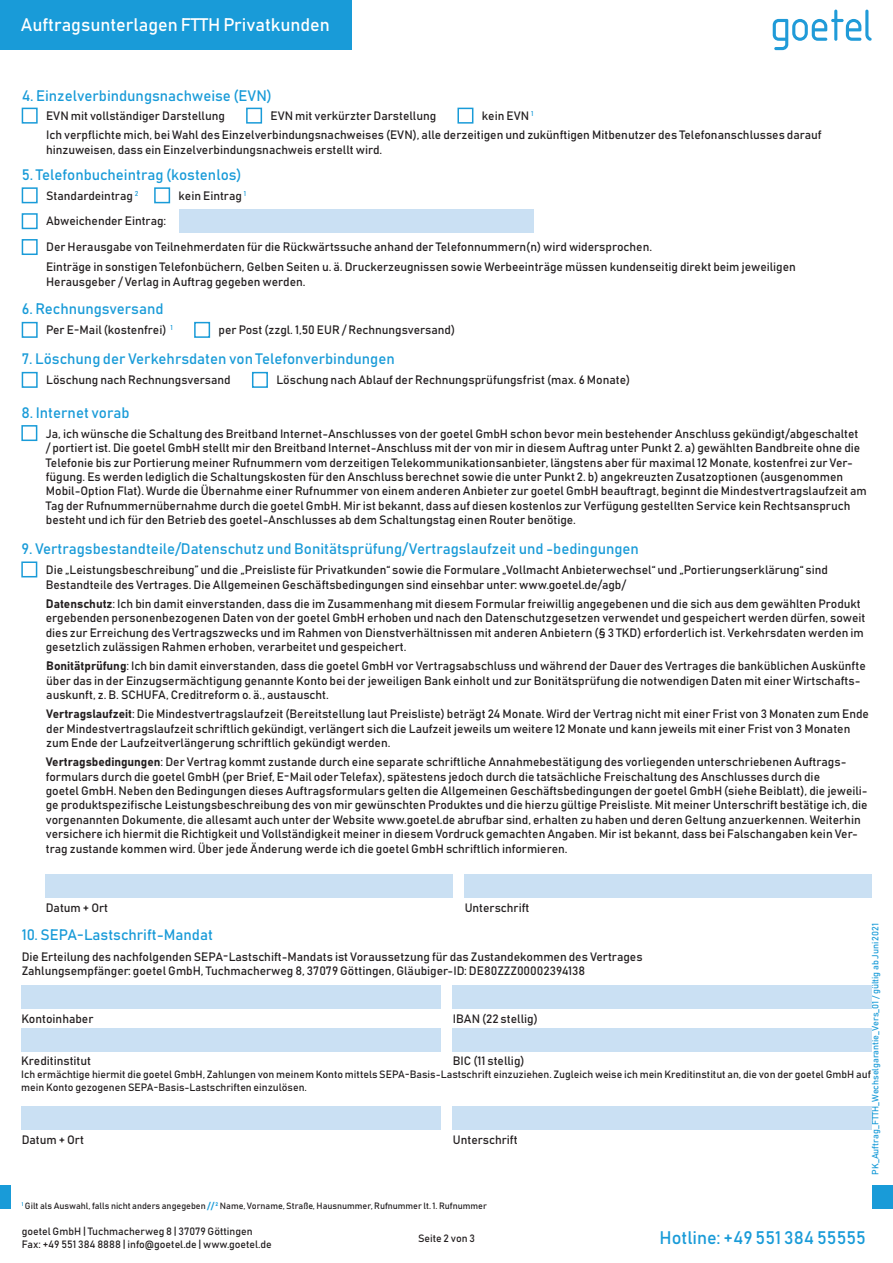
<style>
.page{position:relative;width:893px;height:1263px;background:#fff}
.page>*{position:absolute;margin:0;border:0;box-sizing:border-box;transform-origin:0 0}
.t1{font:18px "Bahnschrift";color:#fff}
.t2{font:18px "Bahnschrift";color:#199bd8}
.t3{font:15px "Bahnschrift";color:#199bd8}
.t4{font:12px/14.4px "Bahnschrift";color:#231f20}
.t5{font:10.5px/12.6px "Bahnschrift";color:#231f20}
.t6{font:9px "Bahnschrift";color:#231f20}
.t7{font:9px "Bahnschrift";color:#199bd8}
.s1{color:#199bd8}
</style>
<div class="page">
<div style="left:0;top:0;width:351px;height:50px;background:#199bd8"></div>
<svg style="left:773px;top:10px;width:99px;height:40px"></svg>
<div style="left:0;top:1185px;width:11px;height:24px;background:#199bd8"></div>
<div style="left:872px;top:1185px;width:21px;height:24px;background:#199bd8"></div>
<div style="left:22px;top:187px;width:16px;height:16px;background:#fff;border:2px solid #199bd8"></div>
<div style="left:154px;top:187px;width:16px;height:16px;background:#fff;border:2px solid #199bd8"></div>
<div style="left:22px;top:213px;width:16px;height:16px;background:#fff;border:2px solid #199bd8"></div>
<div style="left:179px;top:209px;width:354px;height:24px;background:#cae0f3"></div>
<div style="left:22px;top:239px;width:16px;height:16px;background:#fff;border:2px solid #199bd8"></div>
<div style="left:22px;top:322px;width:16px;height:16px;background:#fff;border:2px solid #199bd8"></div>
<div style="left:194px;top:322px;width:16px;height:16px;background:#fff;border:2px solid #199bd8"></div>
<div style="left:22px;top:372px;width:16px;height:16px;background:#fff;border:2px solid #199bd8"></div>
<div style="left:252px;top:372px;width:16px;height:16px;background:#fff;border:2px solid #199bd8"></div>
<div style="left:21px;top:425px;width:16px;height:16px;background:#fff;border:2px solid #199bd8"></div>
<div style="left:21px;top:561px;width:16px;height:16px;background:#fff;border:2px solid #199bd8"></div>
<div style="left:46px;top:874px;width:407px;height:24px;background:#cae0f3"></div>
<div style="left:465px;top:874px;width:407px;height:24px;background:#cae0f3"></div>
<div style="left:21px;top:985px;width:419px;height:24px;background:#cae0f3"></div>
<div style="left:453px;top:985px;width:419px;height:24px;background:#cae0f3"></div>
<div style="left:21px;top:1028px;width:419px;height:23px;background:#cae0f3"></div>
<div style="left:453px;top:1028px;width:419px;height:23px;background:#cae0f3"></div>
<div style="left:22px;top:1106px;width:419px;height:24px;background:#cae0f3"></div>
<div style="left:453px;top:1106px;width:419px;height:24px;background:#cae0f3"></div>
<div style="left:22px;top:108px;width:16px;height:16px;background:#fff;border:2px solid #199bd8"></div>
<div style="left:246px;top:108px;width:16px;height:16px;background:#fff;border:2px solid #199bd8"></div>
<div style="left:457px;top:108px;width:16px;height:16px;background:#fff;border:2px solid #199bd8"></div>
<h1 class="t1" style="left:21px;top:14px;width:311px">Auftragsunterlagen FTTH Privatkunden</h1>
<p class="t3" style="left:22px;top:86px;width:252px">4. Einzelverbindungsnachweise (EVN)</p>
<p class="t4" style="left:46px;top:108px;width:180px">EVN mit vollständiger Darstellung</p>
<p class="t4" style="left:271px;top:108px;width:167px">EVN mit verkürzter Darstellung</p>
<p class="t4" style="left:46px;top:106px;width:777px;line-height:19.2px;text-indent:436px">kein EVN <sup>1<br></sup>Ich verpflichte mich, bei Wahl des Einzelverbindungsnachweises (EVN), alle derzeitigen und zukünftigen Mitbenutzer des Telefonanschlusses darauf</p>
<p class="t4" style="left:46px;top:142px;width:338px">hinzuweisen, dass ein Einzelverbindungsnachweis erstellt wird.</p>
<p class="t3" style="left:22px;top:166px;width:222px">5. Telefonbucheintrag (kostenlos)</p>
<p class="t4" style="left:46px;top:188px;width:94px">Standardeintrag <sup>2</sup></p>
<p class="t4" style="left:179px;top:188px;width:69px">kein Eintrag <sup>1</sup></p>
<p class="t4" style="left:46px;top:208px;width:607px;line-height:25.8px">Abweichender Eintrag:<br>Der Herausgabe von Teilnehmerdaten für die Rückwärtssuche anhand der Telefonnummern(n) wird widersprochen.</p>
<p class="t4" style="left:46px;top:260px;width:751px">Einträge in sonstigen Telefonbüchern, Gelben Seiten u. ä. Druckerzeugnissen sowie Werbeeinträge müssen kundenseitig direkt beim jeweiligen<br>Herausgeber / Verlag in Auftrag gegeben werden.</p>
<p class="t3" style="left:22px;top:300px;width:143px">6. Rechnungsversand</p>
<p class="t4" style="left:46px;top:322px;width:128px">Per E-Mail (kostenfrei) <sup>1</sup></p>
<p class="t4" style="left:219px;top:322px;width:238px">per Post (zzgl. 1,50 EUR / Rechnungsversand)</p>
<p class="t3" style="left:22px;top:350px;width:375px">7. Löschung der Verkehrsdaten von Telefonverbindungen</p>
<p class="t4" style="left:46px;top:372px;width:186px">Löschung nach Rechnungsversand</p>
<p class="t4" style="left:276px;top:372px;width:355px">Löschung nach Ablauf der Rechnungsprüfungsfrist (max. 6 Monate)</p>
<p class="t3" style="left:21px;top:403px;width:110px">8. Internet vorab</p>
<p class="t4" style="left:46px;top:426px;width:822px">Ja, ich wünsche die Schaltung des Breitband Internet-Anschlusses von der goetel GmbH schon bevor mein bestehender Anschluss gekündigt/abgeschaltet<br>/ portiert ist. Die goetel GmbH stellt mir den Breitband Internet-Anschluss mit der von mir in diesem Auftrag unter Punkt 2. a) gewählten Bandbreite ohne die Telefonie bis zur Portierung meiner Rufnummern vom derzeitigen Telekommunikationsanbieter, längstens aber für maximal 12 Monate, kostenfrei zur Ver&shy;fügung. Es werden lediglich die Schaltungskosten für den Anschluss berechnet sowie die unter Punkt 2. b) angekreuzten Zusatzoptionen (ausgenommen Mobil-Option Flat). Wurde die Übernahme einer Rufnummer von einem anderen Anbieter zur goetel GmbH beauftragt, beginnt die Mindestvertragslaufzeit am Tag der Rufnummernübernahme durch die goetel GmbH. Mir ist bekannt, dass auf diesen kostenlos zur Verfügung gestellten Service kein Rechtsanspruch besteht und ich für den Betrieb des goetel-Anschlusses ab dem Schaltungstag einen Router benötige.</p>
<p class="t3" style="left:21px;top:539px;width:619px">9. Vertragsbestandteile/Datenschutz und Bonitätsprüfung/Vertragslaufzeit und -bedingungen</p>
<p class="t4" style="left:46px;top:563px;width:784px">Die „Leistungsbeschreibung” und die „Preisliste für Privatkunden“ sowie die Formulare „Vollmacht Anbieterwechsel“ und „Portierungserklärung“ sind<br>Bestandteile des Vertrages. Die Allgemeinen Geschäftsbedingungen sind einsehbar unter: www.goetel.de/agb/</p>
<p class="t4" style="left:46px;top:596px;width:821px">Datenschutz: Ich bin damit einverstanden, dass die im Zusammenhang mit diesem Formular freiwillig angegebenen und die sich aus dem gewählten Produkt ergebenden personenbezogenen Daten von der goetel GmbH erhoben und nach den Datenschutzgesetzen verwendet und gespeichert werden dürfen, soweit dies zur Erreichung des Vertragszwecks und im Rahmen von Dienstverhältnissen mit anderen Anbietern (§ 3 TKD) erforderlich ist. Verkehrsdaten werden im gesetzlich zulässigen Rahmen erhoben, verarbeitet und gespeichert.</p>
<p class="t4" style="left:46px;top:658px;width:821px">Bonitätprüfung: Ich bin damit einverstanden, dass die goetel GmbH vor Vertragsabschluss und während der Dauer des Vertrages die banküblichen Auskünfte über das in der Einzugsermächtigung genannte Konto bei der jeweiligen Bank einholt und zur Bonitätsprüfung die notwendigen Daten mit einer Wirtschafts&shy;auskunft, z. B. SCHUFA, Creditreform o. ä., austauscht.</p>
<p class="t4" style="left:46px;top:706px;width:824px">Vertragslaufzeit: Die Mindestvertragslaufzeit (Bereitstellung laut Preisliste) beträgt 24 Monate. Wird der Vertrag nicht mit einer Frist von 3 Monaten zum Ende der Mindestvertragslaufzeit schriftlich gekündigt, verlängert sich die Laufzeit jeweils um weitere 12 Monate und kann jeweils mit einer Frist von 3 Monaten zum Ende der Laufzeitverlängerung schriftlich gekündigt werden.</p>
<p class="t4" style="left:46px;top:754px;width:823px">Vertragsbedingungen: Der Vertrag kommt zustande durch eine separate schriftliche Annahmebestätigung des vorliegenden unterschriebenen Auftrags&shy;formulars durch die goetel GmbH (per Brief, E-Mail oder Telefax), spätestens jedoch durch die tatsächliche Freischaltung des Anschlusses durch die<br>goetel GmbH. Neben den Bedingungen dieses Auftragsformulars gelten die Allgemeinen Geschäftsbedingungen der goetel GmbH (siehe Beiblatt), die jeweili&shy;ge produktspezifische Leistungsbeschreibung des von mir gewünschten Produktes und die hierzu gültige Preisliste. Mit meiner Unterschrift bestätige ich, die vorgenannten Dokumente, die allesamt auch unter der Website www.goetel.de abrufbar sind, erhalten zu haben und deren Geltung anzuerkennen. Weiterhin versichere ich hiermit die Richtigkeit und Vollständigkeit meiner in diesem Vordruck gemachten Angaben. Mir ist bekannt, dass bei Falschangaben kein Ver&shy;trag zustande kommen wird. Über jede Änderung werde ich die goetel GmbH schriftlich informieren.</p>
<p class="t4" style="left:46px;top:900px;width:64px">Datum + Ort</p>
<p class="t4" style="left:465px;top:900px;width:66px">Unterschrift</p>
<p class="t3" style="left:22px;top:925px;width:193px">10. SEPA-Lastschrift-Mandat</p>
<p class="t4" style="left:22px;top:949px;width:622px">Die Erteilung des nachfolgenden SEPA-Lastschift-Mandats ist Voraussetzung für das Zustandekommen des Vertrages<br>Zahlungsempfänger: goetel GmbH, Tuchmacherweg 8, 37079 Göttingen, Gläubiger-ID: DE80ZZZ00002394138</p>
<p class="t4" style="left:21px;top:1011px;width:74px">Kontoinhaber</p>
<p class="t4" style="left:453px;top:1011px;width:86px">IBAN (22 stellig)</p>
<p class="t4" style="left:21px;top:1053px;width:71px">Kreditinstitut</p>
<p class="t4" style="left:453px;top:1053px;width:73px">BIC (11 stellig)</p>
<p class="t7" style="left:870px;top:1175px;width:253px;rotate:-90deg">PK_Auftrag_FTTH_Wechselgarantie_Vers_01 / gültig ab Juni 2021</p>
<p class="t5" style="left:21px;top:1068px;width:851px">Ich ermächtige hiermit die goetel GmbH, Zahlungen von meinem Konto mittels SEPA-Basis-Lastschrift einzuziehen. Zugleich weise ich mein Kreditinstitut an, die von der goetel GmbH auf mein Konto gezogenen SEPA-Basis-Lastschriften einzulösen.</p>
<p class="t4" style="left:22px;top:1132px;width:64px">Datum + Ort</p>
<p class="t4" style="left:453px;top:1132px;width:66px">Unterschrift</p>
<p class="t6" style="left:22px;top:1200px;width:467px"><sup>1</sup> Gilt als Auswahl, falls nicht anders angegeben <span class="s1">//</span> <sup>2</sup> Name, Vorname, Straße, Hausnummer, Rufnummer lt. 1. Rufnummer</p>
<p class="t5" style="left:22px;top:1225px;width:252px">goetel GmbH | Tuchmacherweg 8 | 37079 Göttingen<br>Fax: +49 551 384 8888 | info@goetel.de | www.goetel.de</p>
<p class="t5" style="left:418px;top:1231px;width:58px">Seite 2 von 3</p>
<h1 class="t2" style="left:659px;top:1227px;width:208px">Hotline: +49 551 384 55555</h1>
</div>
